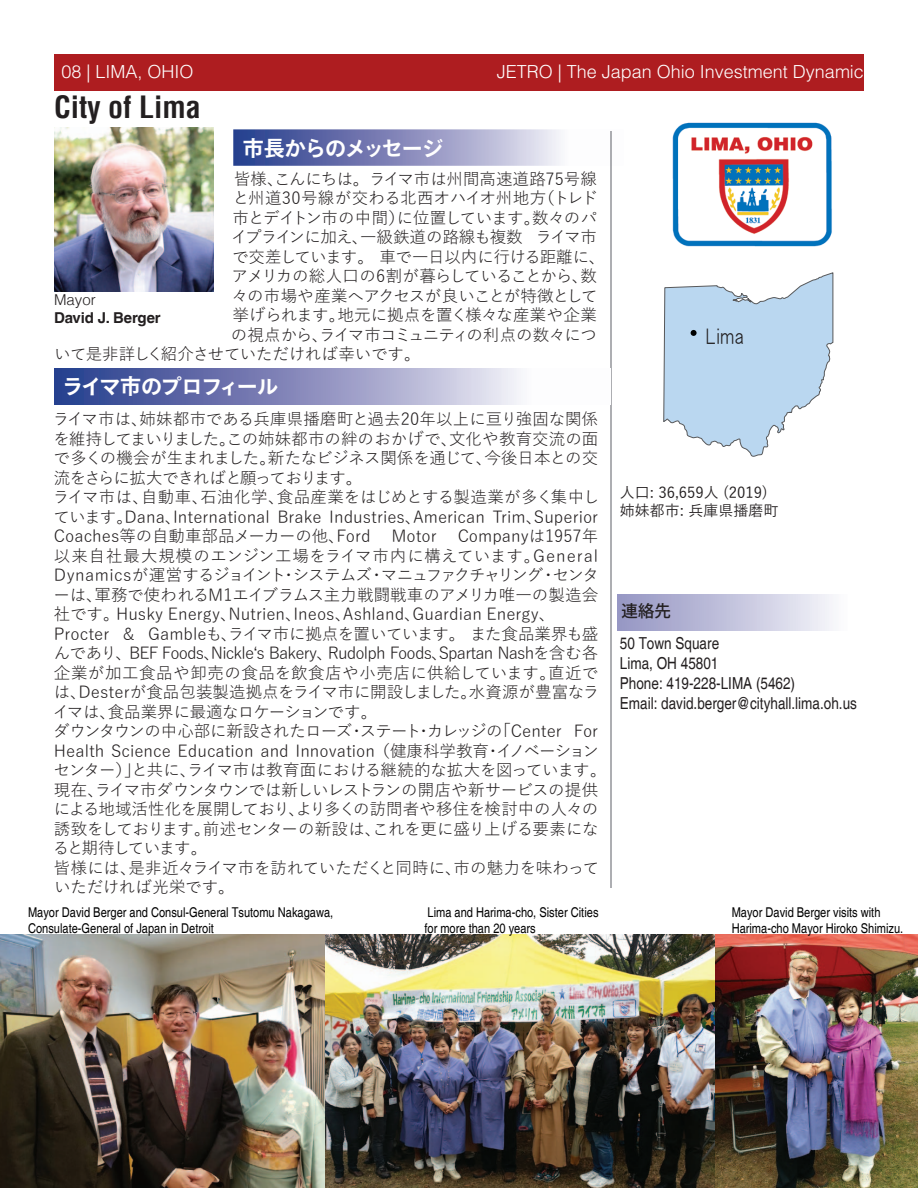
<style>
.page{position:relative;width:918px;height:1188px;background:#fff}
.page>*{position:absolute;margin:0;border:0;box-sizing:border-box;transform-origin:0 0}
.t1{font:700 condensed 30px "Helvetica LT";color:#231f20}
.t2{font:700 21px "Ryo Gothic Plus N";letter-spacing:-.05em;color:#fff}
.t3{font:20.1px "HGP Gothic M";color:#201d1e}
.t4{font:300 18px "Helvetica LT Std";color:#fff}
.t5{font:16.5px/19.5px "Yu Gothic";color:#231f20}
.t6{font:condensed 16.5px/19.8px "Helvetica";color:#231f20}
.t7{font:16.5px "Yu Gothic";letter-spacing:-.045em;color:#231f20}
.t8{font:16.5px "Yu Gothic";letter-spacing:.02em;color:#231f20}
.t9{font:16.5px "Yu Gothic";letter-spacing:-.055em;color:#231f20}
.t10{font:16.5px "Yu Gothic";letter-spacing:-.04em;color:#231f20}
.t11{font:16.5px "Yu Gothic";letter-spacing:-.02em;color:#231f20}
.t12{font:16.5px "Yu Gothic";letter-spacing:-.03em;color:#231f20}
.t13{font:16.5px "Yu Gothic";letter-spacing:-.025em;color:#231f20}
.t14{font:500 16.5px "Ryo Gothic Plus N";color:#231f20}
.t15{font:500 15px/18px "Yu Gothic";color:#231f20}
.t16{font:700 15px "Helvetica LT";letter-spacing:-.01em;color:#231f20}
.t17{font:300 15px "Helvetica LT";color:#231f20}
.t18{font:condensed 13.5px/16.2px "Helvetica";color:#000}
</style>
<div class="page">
<div style="left:54px;top:54px;width:810px;height:37px;background:#ae1d20"></div>
<img style="left:54px;top:127px;width:160px;height:164px">
<hr style="left:610px;top:131px;width:2px;height:757px;background:#adaeb2">
<img style="left:672px;top:122px;width:160px;height:125px">
<svg style="left:663px;top:272px;width:170px;height:185px"></svg>
<img style="left:0;top:935px;width:918px;height:253px">
<svg style="left:233px;top:129px;width:327px;height:37px;background:#878ebd"></svg>
<div style="left:618px;top:594px;width:268px;height:37px;background:linear-gradient(to right,#9494c2,#fff)"></div>
<svg style="left:54px;top:368px;width:465px;height:37px;background:#858cbc"></svg>
<p class="t4" style="left:62px;top:60px;width:134px">08 | LIMA, OHIO</p>
<h1 class="t1" style="left:54px;top:88px;width:148px">City of Lima</h1>
<p class="t2" style="left:243px;top:135px;width:202px">市長からのメッセージ</p>
<p class="t4" style="left:497px;top:60px;width:369px">JETRO | The Japan Ohio Investment Dynamic</p>
<p class="t5" style="left:234px;top:167px;width:364px">皆様、こんにちは。ライマ市は州間高速道路75号線</p>
<p class="t8" style="left:233px;top:183px;width:367px">と州道30号線が交わる北西オハイオ州地方（トレド</p>
<p class="t7" style="left:232px;top:202px;width:366px">市とデイトン市の中間）に位置しています。数々のパ</p>
<p class="t10" style="left:231px;top:222px;width:368px">イプラインに加え、一級鉄道の路線も複数 ライマ市</p>
<p class="t11" style="left:232px;top:241px;width:375px">で交差しています。 車で一日以内に行ける距離に、</p>
<p class="t9" style="left:232px;top:261px;width:367px">アメリカの総人口の6割が暮らしていることから、数</p>
<p class="t12" style="left:232px;top:280px;width:367px">々の市場や産業へアクセスが良いことが特徴として</p>
<p class="t5" style="left:232px;top:303px;width:366px">挙げられます。地元に拠点を置く様々な産業や企業</p>
<p class="t7" style="left:231px;top:319px;width:367px">の視点から、ライマ市コミュニティの利点の数々につ</p>
<p class="t13" style="left:54px;top:339px;width:368px">いて是非詳しく紹介させていただければ幸いです。</p>
<p class="t17" style="left:54px;top:290px;width:43px">Mayor</p>
<p class="t16" style="left:54px;top:308px;width:108px">David J. Berger</p>
<p class="t2" style="left:62px;top:373px;width:217px">ライマ市のプロフィール</p>
<p class="t5" style="left:53px;top:407px;width:549px">ライマ市は、姉妹都市である兵庫県播磨町と過去20年以上に亘り強固な関係を維持してまいりました。この姉妹都市の絆のおかげで、文化や教育交流の面で多くの機会が生まれました。新たなビジネス関係を通じて、今後日本との交流をさらに拡大できればと願っております。<br>ライマ市は、自動車、石油化学、食品産業をはじめとする製造業が多く集中しています。Dana、International Brake Industries、American Trim、Superior Coaches等の自動車部品メーカーの他、Ford</p>
<p class="t5" style="left:52px;top:524px;width:556px;text-indent:405px">Companyは1957年以来自社最大規模のエンジン工場をライマ市内に構えています。General Dynamicsが運営するジョイント・システムズ・マニュファクチャリング・センターは、軍務で使われるM1エイブラムス主力戦闘戦車のアメリカ唯一の製造会社です。Husky Energy、Nutrien、Ineos、Ashland、Guardian Energy、Procter &amp; Gambleも、ライマ市に拠点を置いています。また食品業界も盛んであり、BEF Foods、Nickleʻs Bakery、Rudolph Foods、Spartan Nashを含む各企業が加工食品や卸売の食品を飲食店や小売店に供給しています。直近では、Desterが食品包装製造拠点をライマ市に開設しました。水資源が豊富なライマは、食品業界に最適なロケーションです。<br>ダウンタウンの中心部に新設されたローズ・ステート・カレッジの「Center For Health Science Education and Innovation （健康科学教育・イノベーションセンター）」と共に、ライマ市は教育面における継続的な拡大を図っています。現在、ライマ市ダウンタウンでは新しいレストランの開店や新サービスの提供による地域活性化を展開しており、より多くの訪問者や移住を検討中の人々の誘致をしております。前述センターの新設は、これを更に盛り上げる要素になると期待しています。<br>皆様には、是非近々ライマ市を訪れていただくと同時に、市の魅力を味わっていただければ光栄です。</p>
<p class="t5" style="left:391px;top:524px;width:47px">Motor</p>
<p class="t3" style="left:706px;top:327px;width:40px">Lima</p>
<p class="t15" style="left:620px;top:481px;width:160px">人口: 36,659人 (2019)姉妹都市: 兵庫県播磨町</p>
<p class="t14" style="left:622px;top:601px;width:51px">連絡先</p>
<p class="t6" style="left:620px;top:634px;width:239px">50 Town Square<br>Lima, OH 45801<br>Phone: 419-228-LIMA (5462)<br>Email: david.berger@cityhall.lima.oh.us</p>
<p class="t18" style="left:28px;top:904px;width:307px">Mayor David Berger and Consul-General Tsutomu Nakagawa,<br>Consulate-General of Japan in Detroit</p>
<p class="t18" style="left:424px;top:904px;width:176px">Lima and Harima-cho, Sister Cities for more than 20 years</p>
<p class="t18" style="left:732px;top:904px;width:173px">Mayor David Berger visits with<br>Harima-cho Mayor Hiroko Shimizu.</p>
</div>
